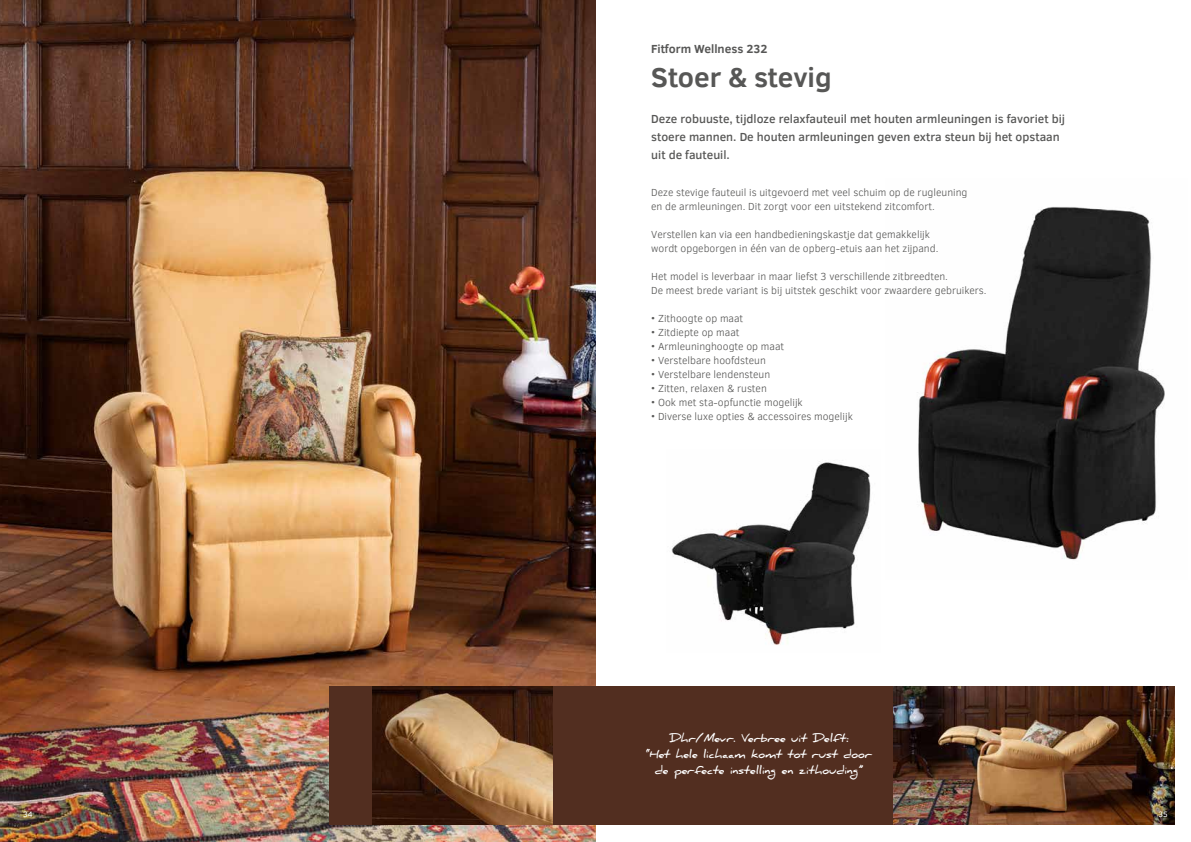
<style>
.page{position:relative;width:1191px;height:842px;background:#fff}
.page>*{position:absolute;margin:0;border:0;box-sizing:border-box;transform-origin:0 0}
.t1{font:700 28px "Clear Sans";color:#575756}
.t2{font:500 12px/18px "Clear Sans";color:#575756}
.t3{font:700 12px "Clear Sans";color:#575756}
.t4{font:700 11px/16px "Daniel";color:#fff;text-align:center}
.t5{font:300 10.5px/14px "Clear Sans";color:#575756}
.t6{font:8px "Clear Sans";color:#fff}
</style>
<div class="page">
<img style="left:671px;top:461px;width:200px;height:184px">
<img style="left:917px;top:207px;width:248px;height:353px">
<img style="left:0;top:0;width:595px;height:842px">
<div style="left:330px;top:686px;width:844px;height:139px;background:#522e20"></div>
<img style="left:893px;top:686px;width:281px;height:139px">
<img style="left:372px;top:686px;width:181px;height:139px">
<p class="t3" style="left:651px;top:40px;width:118px">Fitform Wellness 232</p>
<h1 class="t1" style="left:651px;top:57px;width:182px">Stoer &amp; stevig</h1>
<p class="t2" style="left:651px;top:110px;width:415px">Deze robuuste, tijdloze relaxfauteuil met houten armleuningen is favoriet bij stoere mannen. De houten armleuningen geven extra steun bij het opstaan uit de fauteuil.</p>
<p class="t5" style="left:651px;top:185px;width:318px">Deze stevige fauteuil is uitgevoerd met veel schuim op de rugleuning en de armleuningen. Dit zorgt voor een uitstekend zitcomfort.</p>
<p class="t5" style="left:651px;top:227px;width:289px">Verstellen kan via een handbedieningskastje dat gemakkelijk wordt opgeborgen in één van de opberg-etuis aan het zijpand.</p>
<p class="t5" style="left:651px;top:269px;width:337px">Het model is leverbaar in maar liefst 3 verschillende zitbreedten.<br>De meest brede variant is bij uitstek geschikt voor zwaardere gebruikers.</p>
<p class="t5" style="left:651px;top:311px;width:94px">• Zithoogte op maat</p>
<p class="t5" style="left:651px;top:325px;width:90px">• Zitdiepte op maat</p>
<p class="t5" style="left:651px;top:339px;width:134px">• Armleuninghoogte op maat</p>
<p class="t5" style="left:651px;top:353px;width:116px">• Verstelbare hoofdsteun</p>
<p class="t5" style="left:651px;top:367px;width:120px">• Verstelbare lendensteun</p>
<p class="t5" style="left:651px;top:381px;width:117px">• Zitten, relaxen &amp; rusten</p>
<p class="t5" style="left:651px;top:395px;width:153px">• Ook met sta-opfunctie mogelijk</p>
<p class="t5" style="left:651px;top:409px;width:203px">• Diverse luxe opties &amp; accessoires mogelijk</p>
<p class="t4" style="left:646px;top:730px;width:227px">Dhr/Mevr. Verbree uit Delft:<br>“Het hele lichaam komt tot rust door de perfecte instelling en zithouding”</p>
<p class="t6" style="left:23px;top:809px;width:11px">34</p>
<p class="t6" style="left:1158px;top:809px;width:11px">35</p>
</div>
